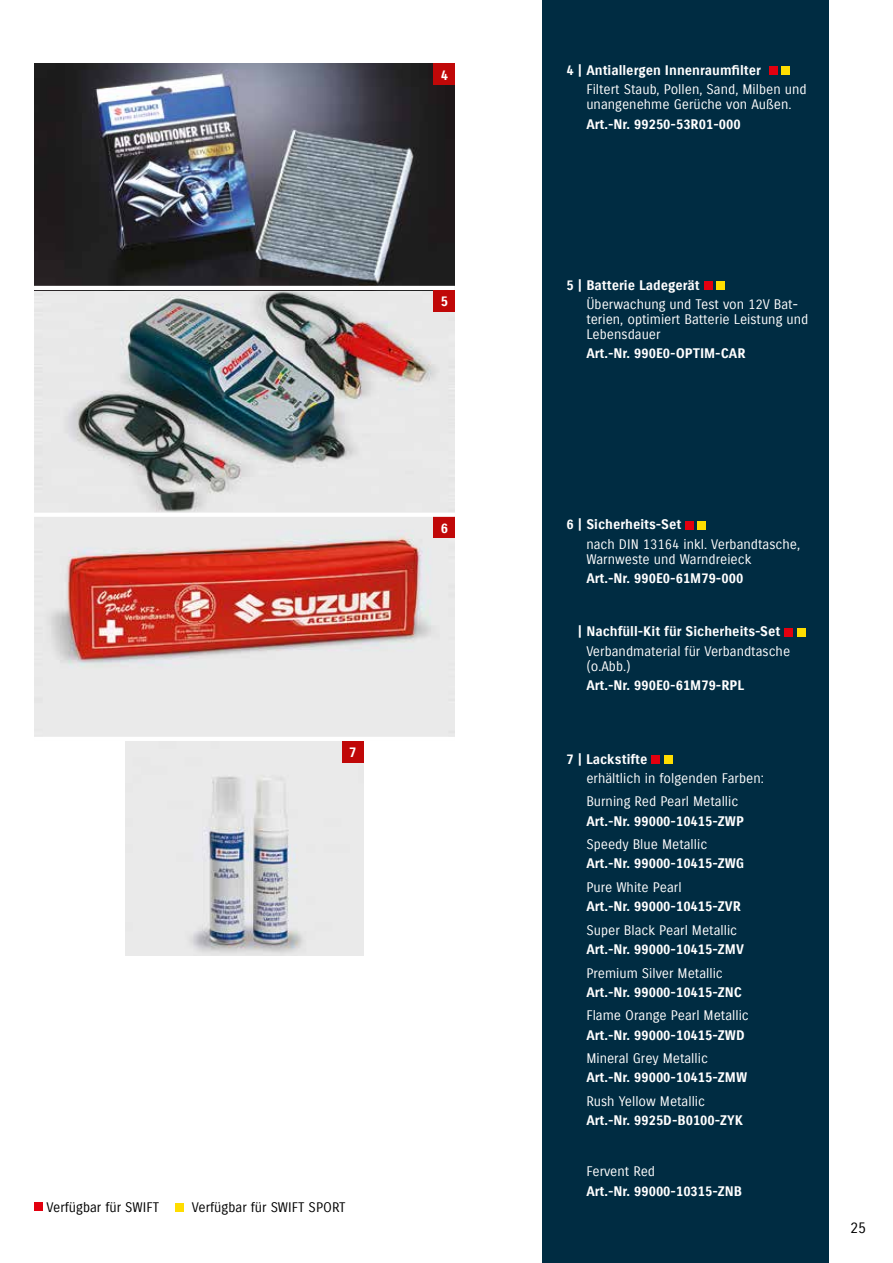
<style>
.page{position:relative;width:893px;height:1263px;background:#fff}
.page>*{position:absolute;margin:0;border:0;box-sizing:border-box;transform-origin:0 0}
.t1{font:15px "Suzuki PRO Regular";color:#000}
.t2{font:13.5px/15px "Suzuki PRO Regular";color:#fff}
.t3{font:13.5px "Suzuki PRO Bold";color:#fff}
.t4{font:13.5px "Suzuki PRO Regular";color:#000}
</style>
<div class="page">
<div style="left:542px;top:0;width:286px;height:1263px;background:#002c42"></div>
<img style="left:34px;top:290px;width:421px;height:447px">
<div style="left:434px;top:517px;width:21px;height:21px;background:#c00808"></div>
<img style="left:34px;top:64px;width:421px;height:222px">
<div style="left:434px;top:64px;width:21px;height:21px;background:#c00808"></div>
<hr style="left:34px;top:513px;width:421px;height:4px;background:#fff">
<div style="left:434px;top:290px;width:21px;height:21px;background:#c00808"></div>
<div style="left:769px;top:67px;width:8px;height:8px;background:#e3000f"></div>
<div style="left:781px;top:67px;width:9px;height:8px;background:#fd0"></div>
<div style="left:704px;top:281px;width:8px;height:9px;background:#e3000f"></div>
<div style="left:716px;top:281px;width:9px;height:9px;background:#fd0"></div>
<div style="left:685px;top:521px;width:9px;height:8px;background:#e3000f"></div>
<div style="left:698px;top:521px;width:8px;height:8px;background:#fd0"></div>
<div style="left:784px;top:628px;width:9px;height:8px;background:#e3000f"></div>
<div style="left:797px;top:628px;width:8px;height:8px;background:#fd0"></div>
<div style="left:34px;top:1203px;width:9px;height:8px;background:#e3000f"></div>
<div style="left:175px;top:1204px;width:9px;height:8px;background:#fd0"></div>
<img style="left:125px;top:741px;width:239px;height:214px">
<div style="left:342px;top:741px;width:22px;height:21px;background:#c00808"></div>
<div style="left:651px;top:755px;width:9px;height:9px;background:#e3000f"></div>
<div style="left:664px;top:755px;width:8px;height:9px;background:#fd0"></div>
<p class="t3" style="left:441px;top:67px;width:9px">4</p>
<p class="t3" style="left:441px;top:293px;width:9px">5</p>
<p class="t3" style="left:441px;top:520px;width:9px">6</p>
<p class="t3" style="left:349px;top:744px;width:9px">7</p>
<p class="t4" style="left:47px;top:1199px;width:114px">Verfügbar für SWIFT</p>
<p class="t4" style="left:192px;top:1199px;width:155px">Verfügbar für SWIFT SPORT</p>
<p class="t3" style="left:566px;top:62px;width:196px">4 | Antiallergen Innenraumfilter</p>
<p class="t2" style="left:586px;top:82px;width:222px">Filtert Staub, Pollen, Sand, Milben und unangenehme Gerüche von Außen.</p>
<p class="t3" style="left:586px;top:116px;width:156px">Art.-Nr. 99250-53R01-000</p>
<p class="t3" style="left:566px;top:277px;width:135px">5 | Batterie Ladegerät</p>
<p class="t2" style="left:586px;top:297px;width:224px">Überwachung und Test von 12V Bat&shy;terien, optimiert Batterie Leistung und<br>Lebensdauer</p>
<p class="t3" style="left:586px;top:345px;width:161px">Art.-Nr. 990E0-OPTIM-CAR</p>
<p class="t3" style="left:566px;top:516px;width:116px">6 | Sicherheits-Set</p>
<p class="t2" style="left:586px;top:536px;width:215px">nach DIN 13164 inkl. Verbandtasche,<br>Warnweste und Warndreieck</p>
<p class="t3" style="left:586px;top:570px;width:158px">Art.-Nr. 990E0-61M79-000</p>
<p class="t3" style="left:578px;top:623px;width:204px">| Nachfüll-Kit für Sicherheits-Set</p>
<p class="t2" style="left:586px;top:643px;width:205px">Verbandmaterial für Verbandtasche (o.Abb.)</p>
<p class="t3" style="left:586px;top:677px;width:159px">Art.-Nr. 990E0-61M79-RPL</p>
<p class="t3" style="left:567px;top:751px;width:82px">7 | Lackstifte</p>
<p class="t2" style="left:586px;top:766px;width:179px;line-height:23.5px">erhältlich in folgenden Farben:<br>Burning Red Pearl Metallic</p>
<p class="t3" style="left:586px;top:813px;width:159px">Art.-Nr. 99000-10415-ZWP</p>
<p class="t2" style="left:586px;top:837px;width:122px">Speedy Blue Metallic</p>
<p class="t3" style="left:586px;top:855px;width:160px">Art.-Nr. 99000-10415-ZWG</p>
<p class="t2" style="left:586px;top:880px;width:97px">Pure White Pearl</p>
<p class="t3" style="left:586px;top:898px;width:156px">Art.-Nr. 99000-10415-ZVR</p>
<p class="t2" style="left:586px;top:923px;width:152px">Super Black Pearl Metallic</p>
<p class="t3" style="left:586px;top:941px;width:159px">Art.-Nr. 99000-10415-ZMV</p>
<p class="t2" style="left:586px;top:965px;width:138px">Premium Silver Metallic</p>
<p class="t3" style="left:586px;top:984px;width:157px">Art.-Nr. 99000-10415-ZNC</p>
<p class="t2" style="left:586px;top:1008px;width:164px">Flame Orange Pearl Metallic</p>
<p class="t3" style="left:586px;top:1026px;width:160px">Art.-Nr. 99000-10415-ZWD</p>
<p class="t2" style="left:586px;top:1051px;width:123px">Mineral Grey Metallic</p>
<p class="t3" style="left:586px;top:1069px;width:162px">Art.-Nr. 99000-10415-ZMW</p>
<p class="t2" style="left:586px;top:1094px;width:120px">Rush Yellow Metallic</p>
<p class="t3" style="left:586px;top:1112px;width:158px">Art.-Nr. 9925D-B0100-ZYK</p>
<p class="t2" style="left:586px;top:1164px;width:70px">Fervent Red</p>
<p class="t3" style="left:586px;top:1182px;width:157px">Art.-Nr. 99000-10315-ZNB</p>
<p class="t1" style="left:850px;top:1219px;width:18px">25</p>
</div>
